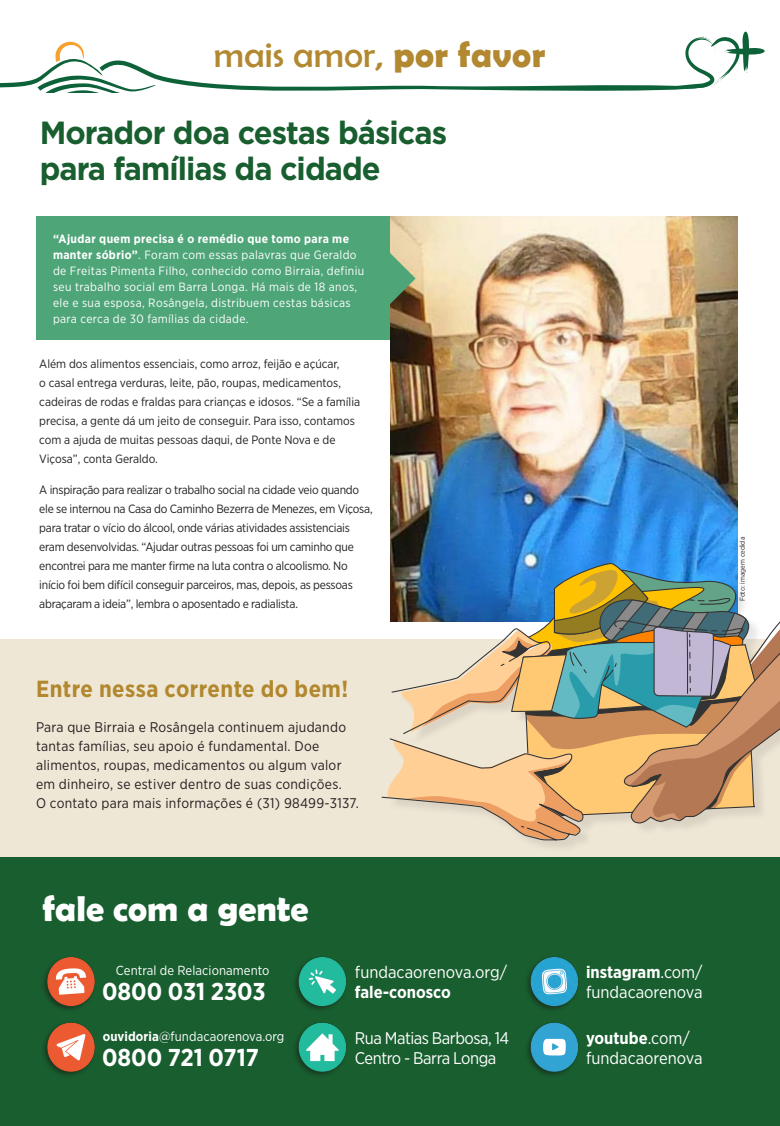
<style>
.page{position:relative;width:780px;height:1126px;background:#fff}
.page>*{position:absolute;margin:0;border:0;box-sizing:border-box;transform-origin:0 0}
.t1{font:36px "Berlin Sans FB";letter-spacing:.01em;color:#b28830}
.t2{font:700 36px "Berlin Sans FB Demi";color:#fff}
.t3{font:700 32px/36px "Gotham";letter-spacing:-.03em;color:#185e2f;scale:.96 1}
.t4{font:700 24.4px "Gotham Narrow";color:#fff}
.t5{font:700 23.3px "Gotham Narrow";letter-spacing:.02em;color:#b2882f}
.t6{font:16.9px "Gotham Narrow";color:#fff}
.t7{font:700 16.9px "Gotham Narrow";color:#fff}
.t8{font:16.9px "Gotham Narrow";letter-spacing:-.02em;color:#fff}
.t9{font:14px/19px "Gotham Narrow";letter-spacing:.02em;color:#231f20}
.t10{font:13.1px "Gotham Narrow";letter-spacing:.005em;color:#fff}
.t11{font:12px/19px "Gotham Narrow";letter-spacing:-.02em;color:#231f20}
.t12{font:12px/19px "Gotham Narrow";color:#231f20}
.t13{font:12px/16px "Gotham Narrow";letter-spacing:.03em;color:#fff}
.t14{font:7px "Gotham Narrow";letter-spacing:.01em;color:#231f20}
.s1{font-family:"Berlin Sans FB Demi";font-weight:700}
.s2{font-weight:700}
.s3{font-weight:400}
</style>
<div class="page">
<div style="left:0;top:639px;width:780px;height:224px;background:#efe7d6"></div>
<div style="left:0;top:857px;width:780px;height:268px;background:#185e2f"></div>
<img style="left:44px;top:957px;width:535px;height:53px">
<img style="left:44px;top:1022px;width:535px;height:54px">
<img style="left:390px;top:216px;width:347px;height:346px">
<svg style="left:390px;top:253px;width:25px;height:51px"></svg>
<div style="left:36px;top:216px;width:354px;height:124px;background:#4ea578"></div>
<svg style="left:381px;top:562px;width:399px;height:279px"></svg>
<svg style="left:0;top:31px;width:765px;height:62px"></svg>
<p class="t1" style="left:214px;top:35px;width:333px">mais amor, <span class="s1">por favor</span></p>
<p class="t3" style="left:40px;top:115px;width:426px">Morador doa cestas básicas para famílias da cidade</p>
<p class="t13" style="left:53px;top:230px;width:313px"><span class="s2">“Ajudar quem precisa é o remédio que tomo para me manter sóbrio”</span>. Foram com essas palavras que Geraldo de Freitas Pimenta Filho, conhecido como Birraia, definiu seu trabalho social em Barra Longa. Há mais de 18 anos, ele e sua esposa, Rosângela, distribuem cestas básicas para cerca de 30 famílias da cidade.</p>
<p class="t12" style="left:39px;top:354px;width:322px">Além dos alimentos essenciais, como arroz, feijão e açúcar,<br>o casal entrega verduras, leite, pão, roupas, medicamentos, cadeiras de rodas e fraldas para crianças e idosos. “Se a família precisa, a gente dá um jeito de conseguir. Para isso, contamos com a ajuda de muitas pessoas daqui, de Ponte Nova e de Viçosa”, conta Geraldo.</p>
<p class="t11" style="left:39px;top:480px;width:335px">A inspiração para realizar o trabalho social na cidade veio quando ele se internou na Casa do Caminho Bezerra de Menezes, em Viçosa, para tratar o vício do álcool, onde várias atividades assistenciais eram desenvolvidas. “Ajudar outras pessoas foi um caminho que encontrei para me manter firme na luta contra o alcoolismo. No início foi bem difícil conseguir parceiros, mas, depois, as pessoas abraçaram a ideia”, lembra o aposentado e radialista.</p>
<p class="t5" style="left:36px;top:673px;width:314px">Entre nessa corrente do bem!</p>
<p class="t9" style="left:36px;top:716px;width:324px">Para que Birraia e Rosângela continuem ajudando tantas famílias, seu apoio é fundamental. Doe alimentos, roupas, medicamentos ou algum valor em dinheiro, se estiver dentro de suas condições.<br>O contato para mais informações é (31) 98499-3137.</p>
<p class="t2" style="left:43px;top:887px;width:267px">fale com a gente</p>
<p class="t10" style="left:116px;top:962px;width:155px">Central de Relacionamento</p>
<p class="t4" style="left:102px;top:975px;width:165px">0800 031 2303</p>
<p class="t10" style="left:103px;top:1028px;width:183px"><span class="s2">ouvidoria</span>@fundacaorenova.org</p>
<p class="t6" style="left:355px;top:961px;width:154px">fundacaorenova.org/</p>
<p class="t7" style="left:355px;top:980px;width:97px">fale-conosco</p>
<p class="t8" style="left:355px;top:1027px;width:156px">Rua Matias Barbosa, 14</p>
<p class="t4" style="left:102px;top:1041px;width:158px">0800 721 0717</p>
<p class="t8" style="left:355px;top:1047px;width:143px">Centro - Barra Longa</p>
<p class="t14" style="left:738px;top:601px;width:66px;rotate:-90deg">Foto: imagem cedida</p>
<p class="t7" style="left:586px;top:960px;width:118px">instagram<span class="s3">.com/</span></p>
<p class="t6" style="left:586px;top:981px;width:118px">fundacaorenova</p>
<p class="t7" style="left:586px;top:1026px;width:105px">youtube<span class="s3">.com/</span></p>
<p class="t6" style="left:586px;top:1047px;width:118px">fundacaorenova</p>
</div>
